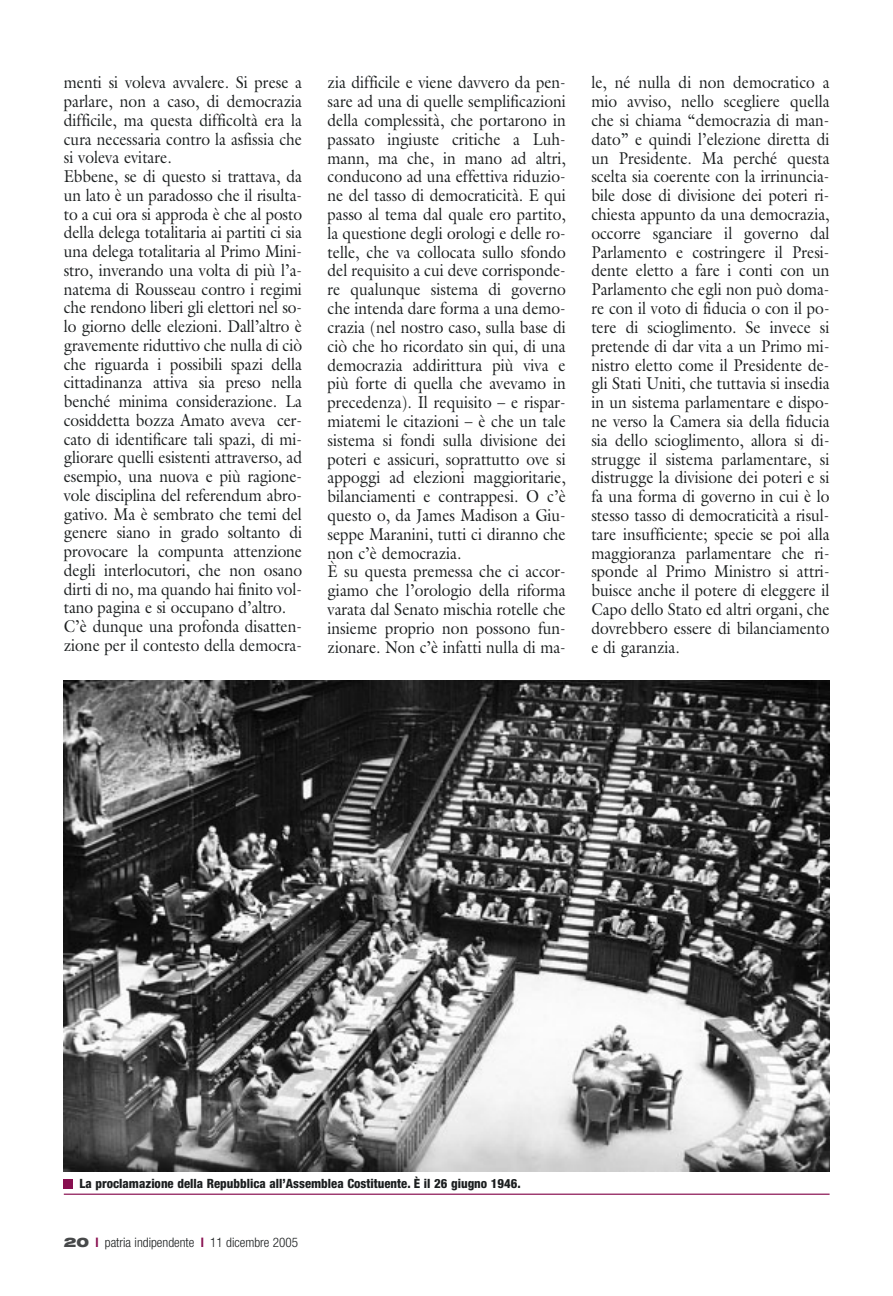
<style>
.page{position:relative;width:893px;height:1296px;background:#fff}
.page>*{position:absolute;margin:0;border:0;box-sizing:border-box;transform-origin:0 0}
.t1{font:17.25px/18.8px "Galliard";color:#1c1f20;scale:.9 1}
.t2{font:300 condensed 13.2px "Helvetica Neue";color:#1c1f20}
.t3{font:800 condensed 12.75px "Helvetica Neue";color:#1c1f20}
.s1{font-weight:900;font-stretch:expanded;color:#47494a}
.s2{font-weight:700;color:#880f50}
</style>
<div class="page">
<hr style="left:64px;top:1194px;width:765px;height:1px;background:#880f50">
<div style="left:64px;top:1179px;width:9px;height:9px;background:#880f50"></div>
<img style="left:64px;top:680px;width:765px;height:491px">
<p class="t1" style="left:64px;top:75px;width:266px">menti si voleva avvalere. Si prese a parlare, non a caso, di democrazia difficile, ma questa difficoltà era la cura necessaria contro la asfissia che si voleva evitare.<br>Ebbene, se di questo si trattava, da un lato è un paradosso che il risulta&shy;to a cui ora si approda è che al posto della delega totalitaria ai partiti ci sia una delega totalitaria al Primo Mini&shy;stro, inverando una volta di più l’a&shy;natema di Rousseau contro i regimi che rendono liberi gli elettori nel so&shy;lo giorno delle elezioni. Dall’altro è gravemente riduttivo che nulla di ciò che riguarda i possibili spazi della cittadinanza attiva sia preso nella benché minima considerazione. La cosiddetta bozza Amato aveva cer&shy;cato di identificare tali spazi, di mi&shy;gliorare quelli esistenti attraverso, ad esempio, una nuova e più ragione&shy;vole disciplina del referendum abro&shy;gativo. Ma è sembrato che temi del genere siano in grado soltanto di provocare la compunta attenzione degli interlocutori, che non osano dirti di no, ma quando hai finito vol&shy;tano pagina e si occupano d’altro.<br>C’è dunque una profonda disatten&shy;zione per il contesto della democra-</p>
<p class="t1" style="left:327px;top:75px;width:266px">zia difficile e viene davvero da pen&shy;sare ad una di quelle semplificazioni della complessità, che portarono in passato ingiuste critiche a Luh&shy;mann, ma che, in mano ad altri, conducono ad una effettiva riduzio&shy;ne del tasso di democraticità. E qui passo al tema dal quale ero partito, la questione degli orologi e delle ro&shy;telle, che va collocata sullo sfondo del requisito a cui deve corrisponde&shy;re qualunque sistema di governo che intenda dare forma a una demo&shy;crazia (nel nostro caso, sulla base di ciò che ho ricordato sin qui, di una democrazia addirittura più viva e più forte di quella che avevamo in precedenza). Il requisito – e rispar&shy;miatemi le citazioni – è che un tale sistema si fondi sulla divisione dei poteri e assicuri, soprattutto ove si appoggi ad elezioni maggioritarie, bilanciamenti e contrappesi. O c’è questo o, da James Madison a Giu&shy;seppe Maranini, tutti ci diranno che non c’è democrazia.<br>È su questa premessa che ci accor&shy;giamo che l’orologio della riforma varata dal Senato mischia rotelle che insieme proprio non possono fun&shy;zionare. Non c’è infatti nulla di ma-</p>
<p class="t1" style="left:591px;top:75px;width:266px;text-align:justify">le, né nulla di non democratico a mio avviso, nello scegliere quella che si chiama “democrazia di man&shy;dato” e quindi l’elezione diretta di un Presidente. Ma perché questa scelta sia coerente con la irrinuncia&shy;bile dose di divisione dei poteri ri&shy;chiesta appunto da una democrazia, occorre sganciare il governo dal Parlamento e costringere il Presi&shy;dente eletto a fare i conti con un Parlamento che egli non può doma&shy;re con il voto di fiducia o con il po&shy;tere di scioglimento. Se invece si pretende di dar vita a un Primo mi&shy;nistro eletto come il Presidente de&shy;gli Stati Uniti, che tuttavia si insedia in un sistema parlamentare e dispo&shy;ne verso la Camera sia della fiducia sia dello scioglimento, allora si di&shy;strugge il sistema parlamentare, si distrugge la divisione dei poteri e si fa una forma di governo in cui è lo stesso tasso di democraticità a risul&shy;tare insufficiente; specie se poi alla maggioranza parlamentare che ri&shy;sponde al Primo Ministro si attri&shy;buisce anche il potere di eleggere il Capo dello Stato ed altri organi, che dovrebbero essere di bilanciamento e di garanzia.</p>
<p class="t3" style="left:80px;top:1179px;width:442px">La proclamazione della Repubblica all’Assemblea Costituente. È il 26 giugno 1946.</p>
<p class="t2" style="left:64px;top:1238px;width:236px"><span class="s1">20</span> <span class="s2">l</span> patria indipendente <span class="s2">l</span> 11 dicembre 2005</p>
</div>
